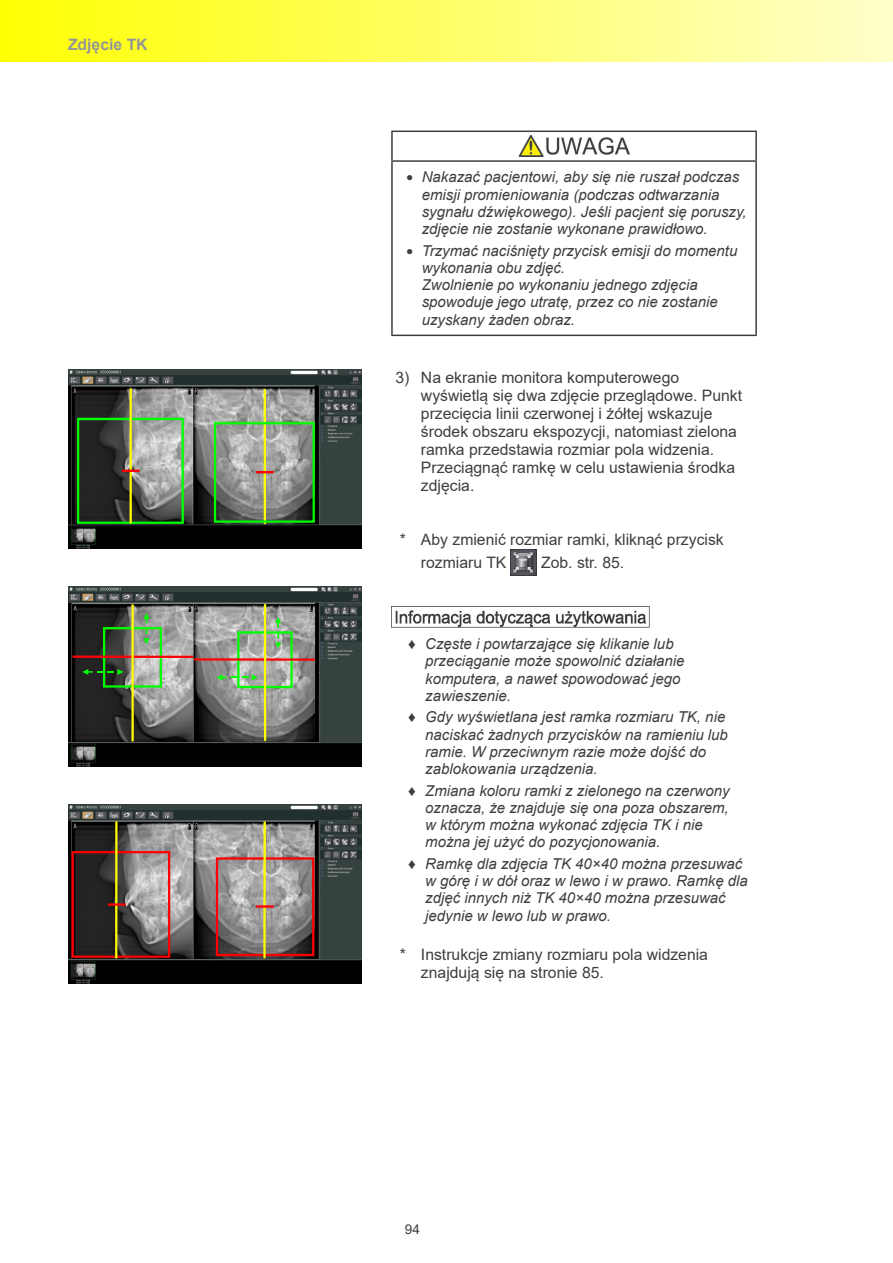
<style>
.page{position:relative;width:893px;height:1263px;background:#fff}
.page>*{position:absolute;margin:0;border:0;box-sizing:border-box;transform-origin:0 0}
.t1{font:15.75px/18px "Arial";color:#3e3e3f}
.t2{font:700 15.75px "Arial";color:#939598}
.t3{font:italic 15px/17.2px "Arial";color:#3e3e3f}
.t4{font:13.5px "Arial";color:#3e3e3f}
.s1{font-style:normal;font-size:12px}
.s2{font-style:normal}
</style>
<div class="page">
<div style="left:0;top:0;width:893px;height:62px;background:linear-gradient(to right,#ffff02,#ffffcb)"></div>
<hr style="left:892px;top:0;width:1px;height:62px;background:#ffffca">
<hr style="left:391px;top:131px;width:366px;height:1px;background:#3e3e3f">
<hr style="left:391px;top:132px;width:2px;height:28px;background:#3e3e3f">
<hr style="left:755px;top:132px;width:2px;height:28px;background:#3e3e3f">
<hr style="left:391px;top:160px;width:366px;height:2px;background:#3e3e3f">
<hr style="left:391px;top:162px;width:2px;height:173px;background:#3e3e3f">
<hr style="left:755px;top:162px;width:2px;height:173px;background:#3e3e3f">
<hr style="left:391px;top:335px;width:366px;height:1px;background:#3e3e3f">
<img style="left:518px;top:136px;width:112px;height:21px">
<img style="left:511px;top:550px;width:26px;height:26px">
<img style="left:391px;top:606px;width:259px;height:22px">
<img style="left:68px;top:370px;width:294px;height:179px">
<div style="left:77px;top:418px;width:107px;height:106px;border:2px solid #0f0"></div>
<hr style="left:130px;top:388px;width:2px;height:135px;background:#ff0">
<svg style="left:122px;top:470px;width:18px;height:2px"></svg>
<hr style="left:264px;top:389px;width:2px;height:135px;background:#ff0">
<div style="left:214px;top:422px;width:101px;height:101px;border:2px solid #0f0"></div>
<svg style="left:256px;top:471px;width:18px;height:2px"></svg>
<img style="left:68px;top:587px;width:294px;height:179px">
<div style="left:237px;top:631px;width:56px;height:57px;border:2px solid #0f0"></div>
<hr style="left:194px;top:658px;width:121px;height:3px;background:#f00">
<hr style="left:264px;top:604px;width:2px;height:137px;background:#ff0">
<div style="left:103px;top:627px;width:59px;height:61px;border:2px solid #0f0"></div>
<hr style="left:73px;top:655px;width:120px;height:3px;background:#f00">
<hr style="left:131px;top:604px;width:3px;height:137px;background:#ff0">
<svg style="left:217px;top:674px;width:41px;height:6px"></svg>
<svg style="left:82px;top:669px;width:41px;height:6px"></svg>
<svg style="left:143px;top:613px;width:7px;height:31px"></svg>
<svg style="left:275px;top:617px;width:6px;height:31px"></svg>
<img style="left:68px;top:805px;width:294px;height:178px">
<div style="left:72px;top:851px;width:98px;height:107px;border:2px solid #f00"></div>
<hr style="left:115px;top:821px;width:3px;height:137px;background:#ff0">
<hr style="left:108px;top:903px;width:18px;height:3px;background:#f00">
<div style="left:216px;top:857px;width:98px;height:99px;border:2px solid #f00"></div>
<hr style="left:263px;top:821px;width:3px;height:137px;background:#ff0">
<hr style="left:256px;top:905px;width:18px;height:3px;background:#f00">
<p class="t2" style="left:68px;top:33px;width:81px">Zdjęcie TK</p>
<p class="t3" style="left:422px;top:169px;width:326px;text-indent:-16px"><span class="s1">●</span> Nakazać pacjentowi, aby się nie ruszał podczas emisji promieniowania (podczas odtwarzania sygnału dźwiękowego). Jeśli pacjent się poruszy, zdjęcie nie zostanie wykonane prawidłowo.</p>
<p class="t3" style="left:422px;top:242px;width:317px;text-indent:-16px"><span class="s1">●</span> Trzymać naciśnięty przycisk emisji do momentu wykonania obu zdjęć.<br>Zwolnienie po wykonaniu jednego zdjęcia spowoduje jego utratę, przez co nie zostanie uzyskany żaden obraz.</p>
<p class="t1" style="left:421px;top:369px;width:323px;text-indent:-26px">3) Na ekranie monitora komputerowego wyświetlą się dwa zdjęcie przeglądowe. Punkt przecięcia linii czerwonej i żółtej wskazuje środek obszaru ekspozycji, natomiast zielona ramka przedstawia rozmiar pola widzenia.<br>Przeciągnąć ramkę w celu ustawienia środka zdjęcia.</p>
<p class="t1" style="left:421px;top:528px;width:304px;line-height:23.1px;text-indent:-21px">* Aby zmienić rozmiar ramki, kliknąć przycisk rozmiaru TK</p>
<p class="t1" style="left:541px;top:554px;width:85px">Zob. str. 85.</p>
<p class="t3" style="left:425px;top:635px;width:261px;text-indent:-17px"><span class="s2">♦</span> Częste i powtarzające się klikanie lub przeciąganie może spowolnić działanie komputera, a nawet spowodować jego zawieszenie.</p>
<p class="t3" style="left:425px;top:709px;width:304px;text-indent:-17px"><span class="s2">♦</span> Gdy wyświetlana jest ramka rozmiaru TK, nie naciskać żadnych przycisków na ramieniu lub ramie. W przeciwnym razie może dojść do zablokowania urządzenia.</p>
<p class="t3" style="left:425px;top:782px;width:306px;text-indent:-17px"><span class="s2">♦</span> Zmiana koloru ramki z zielonego na czerwony oznacza, że znajduje się ona poza obszarem, w którym można wykonać zdjęcia TK i nie można jej użyć do pozycjonowania.</p>
<p class="t3" style="left:425px;top:855px;width:324px;text-indent:-17px"><span class="s2">♦</span> Ramkę dla zdjęcia TK 40×40 można przesuwać w górę i w dół oraz w lewo i w prawo. Ramkę dla zdjęć innych niż TK 40×40 można przesuwać jedynie w lewo lub w prawo.</p>
<p class="t1" style="left:421px;top:946px;width:289px;text-indent:-21px">* Instrukcje zmiany rozmiaru pola widzenia znajdują się na stronie 85.</p>
<p class="t4" style="left:405px;top:1220px;width:17px">94</p>
</div>
